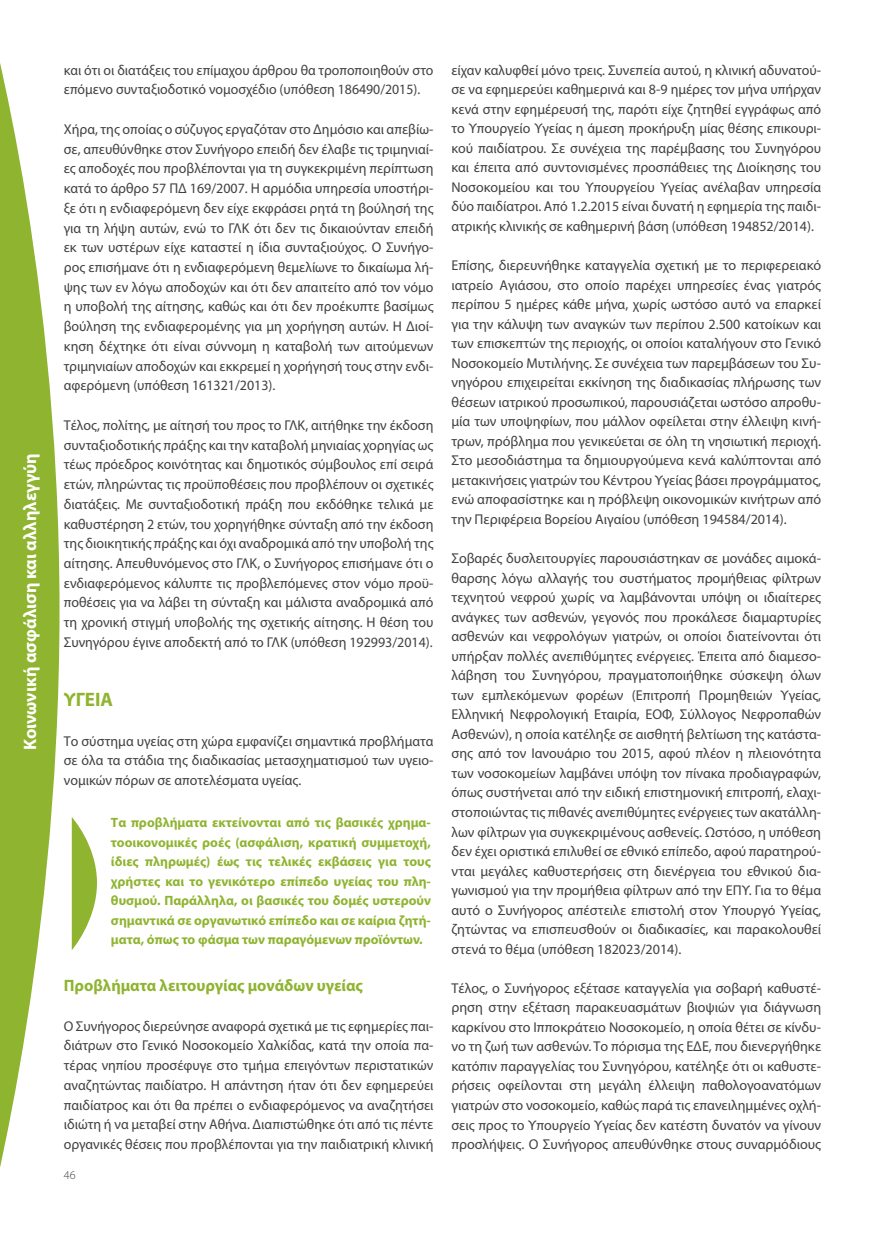
<style>
.page{position:relative;width:885px;height:1234px;background:#fff}
.page>*{position:absolute;margin:0;border:0;box-sizing:border-box;transform-origin:0 0}
.t1{font:700 19.5px "Myriad Pro";color:#8fb430}
.t2{font:700 18px "Myriad Pro";color:#fff}
.t3{font:700 16.5px "Myriad Pro";color:#8fb430}
.t4{font:14.25px/19.5px "Myriad Pro";color:#414042;text-align:justify}
.t5{font:700 13.5px/19.5px "Myriad Pro";color:#8fb430;text-align:justify}
.t6{font:300 12px "Myriad Pro";color:#414042}
</style>
<div class="page">
<svg style="left:0;top:63px;width:59px;height:1104px;fill:#8fb430"></svg>
<svg style="left:72px;top:817px;width:25px;height:132px"></svg>
<p class="t2" style="left:18px;top:750px;width:298px;rotate:-90deg">Κοινωνική ασφάλιση και αλληλεγγύη</p>
<p class="t4" style="left:64px;top:60px;width:371px">και ότι οι διατάξεις του επίμαχου άρθρου θα τροποποιηθούν στο επόμενο συνταξιοδοτικό νομοσχέδιο (υπόθεση 186490/2015).</p>
<p class="t4" style="left:64px;top:119px;width:371px">Χήρα, της οποίας ο σύζυγος εργαζόταν στο Δημόσιο και απεβίω&shy;σε, απευθύνθηκε στον Συνήγορο επειδή δεν έλαβε τις τριμηνιαί&shy;ες αποδοχές που προβλέπονται για τη συγκεκριμένη περίπτωση κατά το άρθρο 57 ΠΔ 169/2007. Η αρμόδια υπηρεσία υποστήρι&shy;ξε ότι η ενδιαφερόμενη δεν είχε εκφράσει ρητά τη βούλησή της για τη λήψη αυτών, ενώ το ΓΛΚ ότι δεν τις δικαιούνταν επειδή εκ των υστέρων είχε καταστεί η ίδια συνταξιούχος. Ο Συνήγο&shy;ρος επισήμανε ότι η ενδιαφερόμενη θεμελίωνε το δικαίωμα λή&shy;ψης των εν λόγω αποδοχών και ότι δεν απαιτείτο από τον νόμο η υποβολή της αίτησης, καθώς και ότι δεν προέκυπτε βασίμως βούληση της ενδιαφερομένης για μη χορήγηση αυτών. Η Διοί&shy;κηση δέχτηκε ότι είναι σύννομη η καταβολή των αιτούμενων τριμηνιαίων αποδοχών και εκκρεμεί η χορήγησή τους στην ενδι&shy;αφερόμενη (υπόθεση 161321/2013).</p>
<p class="t4" style="left:64px;top:415px;width:371px">Τέλος, πολίτης, με αίτησή του προς το ΓΛΚ, αιτήθηκε την έκδοση συνταξιοδοτικής πράξης και την καταβολή μηνιαίας χορηγίας ως τέως πρόεδρος κοινότητας και δημοτικός σύμβουλος επί σειρά ετών, πληρώντας τις προϋποθέσεις που προβλέπουν οι σχετικές διατάξεις. Με συνταξιοδοτική πράξη που εκδόθηκε τελικά με καθυστέρηση 2 ετών, του χορηγήθηκε σύνταξη από την έκδοση της διοικητικής πράξης και όχι αναδρομικά από την υποβολή της αίτησης. Απευθυνόμενος στο ΓΛΚ, ο Συνήγορος επισήμανε ότι ο ενδιαφερόμενος κάλυπτε τις προβλεπόμενες στον νόμο προϋ&shy;ποθέσεις για να λάβει τη σύνταξη και μάλιστα αναδρομικά από τη χρονική στιγμή υποβολής της σχετικής αίτησης. Η θέση του Συνηγόρου έγινε αποδεκτή από το ΓΛΚ (υπόθεση 192993/2014).</p>
<h1 class="t1" style="left:64px;top:686px;width:10px">ΥΓΕΙ</h1>
<h1 class="t1" style="left:101px;top:686px;width:14px">Α</h1>
<p class="t4" style="left:64px;top:730px;width:371px">Το σύστημα υγείας στη χώρα εμφανίζει σημαντικά προβλήματα σε όλα τα στάδια της διαδικασίας μετασχηματισμού των υγειο&shy;νομικών πόρων σε αποτελέσματα υγείας.</p>
<p class="t5" style="left:111px;top:812px;width:321px">Tα προβλήματα εκτείνονται από τις βασικές χρημα&shy;τοοικονομικές ροές (ασφάλιση, κρατική συμμετοχή, ίδιες πληρωμές) έως τις τελικές εκβάσεις για τους χρήστες και το γενικότερο επίπεδο υγείας του πλη&shy;θυσμού. Παράλληλα, οι βασικές του δομές υστερούν σημαντικά σε οργανωτικό επίπεδο και σε καίρια ζητή&shy;ματα, όπως το φάσμα των παραγόμενων προϊόντων.</p>
<p class="t3" style="left:64px;top:974px;width:300px">Προβλήματα λειτουργίας μονάδων υγείας</p>
<p class="t4" style="left:64px;top:1015px;width:371px">Ο Συνήγορος διερεύνησε αναφορά σχετικά με τις εφημερίες παι&shy;διάτρων στο Γενικό Νοσοκομείο Χαλκίδας, κατά την οποία πα&shy;τέρας νηπίου προσέφυγε στο τμήμα επειγόντων περιστατικών αναζητώντας παιδίατρο. Η απάντηση ήταν ότι δεν εφημερεύει παιδίατρος και ότι θα πρέπει ο ενδιαφερόμενος να αναζητήσει ιδιώτη ή να μεταβεί στην Αθήνα. Διαπιστώθηκε ότι από τις πέντε οργανικές θέσεις που προβλέπονται για την παιδιατρική κλινική</p>
<p class="t6" style="left:64px;top:1168px;width:13px">46</p>
<p class="t4" style="left:451px;top:60px;width:371px">είχαν καλυφθεί μόνο τρεις. Συνεπεία αυτού, η κλινική αδυνατού&shy;σε να εφημερεύει καθημερινά και 8-9 ημέρες τον μήνα υπήρχαν κενά στην εφημέρευσή της, παρότι είχε ζητηθεί εγγράφως από το Υπουργείο Υγείας η άμεση προκήρυξη μίας θέσης επικουρι&shy;κού παιδίατρου. Σε συνέχεια της παρέμβασης του Συνηγόρου και έπειτα από συντονισμένες προσπάθειες της Διοίκησης του Νοσοκομείου και του Υπουργείου Υγείας ανέλαβαν υπηρεσία δύο παιδίατροι. Από 1.2.2015 είναι δυνατή η εφημερία της παιδι&shy;ατρικής κλινικής σε καθημερινή βάση (υπόθεση 194852/2014).</p>
<p class="t4" style="left:451px;top:255px;width:371px">Επίσης, διερευνήθηκε καταγγελία σχετική με το περιφερειακό ιατρείο Αγιάσου, στο οποίο παρέχει υπηρεσίες ένας γιατρός περίπου 5 ημέρες κάθε μήνα, χωρίς ωστόσο αυτό να επαρκεί για την κάλυψη των αναγκών των περίπου 2.500 κατοίκων και των επισκεπτών της περιοχής, οι οποίοι καταλήγουν στο Γενικό Νοσοκομείο Μυτιλήνης. Σε συνέχεια των παρεμβάσεων του Συ&shy;νηγόρου επιχειρείται εκκίνηση της διαδικασίας πλήρωσης των θέσεων ιατρικού προσωπικού, παρουσιάζεται ωστόσο απροθυ&shy;μία των υποψηφίων, που μάλλον οφείλεται στην έλλειψη κινή&shy;τρων, πρόβλημα που γενικεύεται σε όλη τη νησιωτική περιοχή.<br>Στο μεσοδιάστημα τα δημιουργούμενα κενά καλύπτονται από μετακινήσεις γιατρών του Κέντρου Υγείας βάσει προγράμματος, ενώ αποφασίστηκε και η πρόβλεψη οικονομικών κινήτρων από την Περιφέρεια Βορείου Αιγαίου (υπόθεση 194584/2014).</p>
<p class="t4" style="left:451px;top:548px;width:371px">Σοβαρές δυσλειτουργίες παρουσιάστηκαν σε μονάδες αιμοκά&shy;θαρσης λόγω αλλαγής του συστήματος προμήθειας φίλτρων τεχνητού νεφρού χωρίς να λαμβάνονται υπόψη οι ιδιαίτερες ανάγκες των ασθενών, γεγονός που προκάλεσε διαμαρτυρίες ασθενών και νεφρολόγων γιατρών, οι οποίοι διατείνονται ότι υπήρξαν πολλές ανεπιθύμητες ενέργειες. Έπειτα από διαμεσο&shy;λάβηση του Συνηγόρου, πραγματοποιήθηκε σύσκεψη όλων των εμπλεκόμενων φορέων (Επιτροπή Προμηθειών Υγείας, Ελληνική Νεφρολογική Εταιρία, ΕΟΦ, Σύλλογος Νεφροπαθών Ασθενών), η οποία κατέληξε σε αισθητή βελτίωση της κατάστα&shy;σης από τον Ιανουάριο του 2015, αφού πλέον η πλειονότητα των νοσοκομείων λαμβάνει υπόψη τον πίνακα προδιαγραφών, όπως συστήνεται από την ειδική επιστημονική επιτροπή, ελαχι&shy;στοποιώντας τις πιθανές ανεπιθύμητες ενέργειες των ακατάλλη&shy;λων φίλτρων για συγκεκριμένους ασθενείς. Ωστόσο, η υπόθεση δεν έχει οριστικά επιλυθεί σε εθνικό επίπεδο, αφού παρατηρού&shy;νται μεγάλες καθυστερήσεις στη διενέργεια του εθνικού δια&shy;γωνισμού για την προμήθεια φίλτρων από την ΕΠΥ. Για το θέμα αυτό ο Συνήγορος απέστειλε επιστολή στον Υπουργό Υγείας, ζητώντας να επισπευσθούν οι διαδικασίες, και παρακολουθεί στενά το θέμα (υπόθεση 182023/2014).</p>
<p class="t4" style="left:451px;top:977px;width:371px">Τέλος, ο Συνήγορος εξέτασε καταγγελία για σοβαρή καθυστέ&shy;ρηση στην εξέταση παρακευασμάτων βιοψιών για διάγνωση καρκίνου στο Ιπποκράτειο Νοσοκομείο, η οποία θέτει σε κίνδυ&shy;νο τη ζωή των ασθενών. Το πόρισμα της ΕΔΕ, που διενεργήθηκε κατόπιν παραγγελίας του Συνηγόρου, κατέληξε ότι οι καθυστε&shy;ρήσεις οφείλονται στη μεγάλη έλλειψη παθολογοανατόμων γιατρών στο νοσοκομείο, καθώς παρά τις επανειλημμένες οχλή&shy;σεις προς το Υπουργείο Υγείας δεν κατέστη δυνατόν να γίνουν προσλήψεις. Ο Συνήγορος απευθύνθηκε στους συναρμόδιους</p>
</div>
